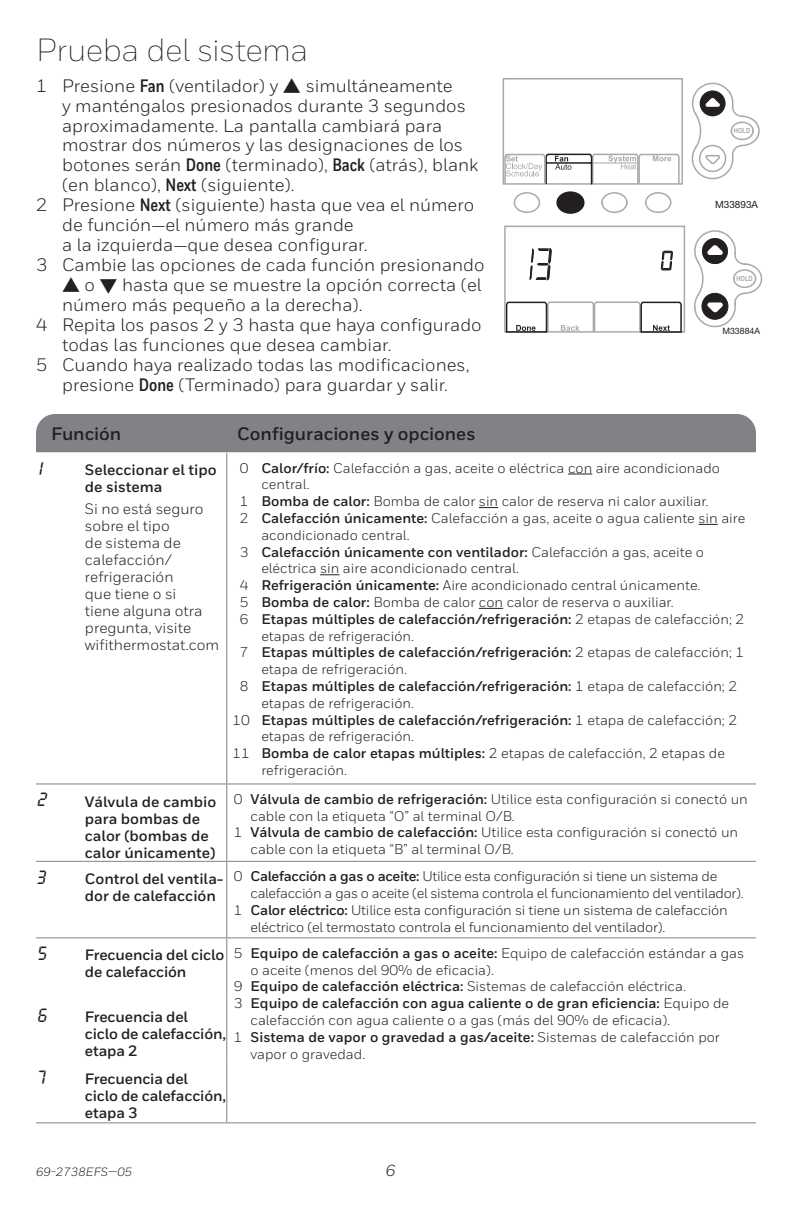
<style>
.page{position:relative;width:792px;height:1224px;background:#fff}
.page>*{position:absolute;margin:0;border:0;box-sizing:border-box;transform-origin:0 0}
.t1{font:300 32px "Honeywell Sans";letter-spacing:-.02em;color:#231f20}
.t2{font:20px "LCD Hwell";color:#231f20}
.t3{font:18px "Honeywell Sans";color:#231f20}
.t4{font:700 18px "Honeywell Sans";color:#231f20}
.t5{font:italic 16px "Honeywell Sans";color:#231f20}
.t6{font:700 15px/17px "Honeywell Sans";color:#231f20}
.t7{font:15px/17px "Honeywell Sans";color:#231f20}
.t8{font:14px "Honeywell Sans";color:#231f20}
.t9{font:700 14px "Honeywell Sans";color:#231f20}
.t10{font:14px "Honeywell Sans";letter-spacing:-.025em;color:#231f20}
.t11{font:italic 12px "Honeywell Sans";color:#231f20}
.t12{font:10px "Helvetica Neue LT Std";color:#231f20}
.t13{font:8.8px "Helvetica Neue LT Std";color:#231f20}
.t14{font:700 7px "Arial Narrow";letter-spacing:-.005em;color:#a8a9ad}
.s1{font-family:"Honeywell Cond";font-weight:700}
.s2{font-weight:700}
.s3{font-weight:400}
</style>
<div class="page">
<hr style="left:226px;top:1061px;width:1px;height:61px;background:#808285">
<hr style="left:36px;top:1122px;width:48px;height:1px;background:#808285">
<hr style="left:84px;top:1122px;width:143px;height:1px;background:#808285">
<hr style="left:36px;top:783px;width:48px;height:1px;background:#808285">
<hr style="left:36px;top:861px;width:48px;height:1px;background:#808285">
<hr style="left:36px;top:937px;width:48px;height:1px;background:#808285">
<hr style="left:226px;top:453px;width:1px;height:330px;background:#808285">
<hr style="left:84px;top:783px;width:143px;height:1px;background:#808285">
<hr style="left:227px;top:783px;width:529px;height:1px;background:#808285">
<hr style="left:226px;top:784px;width:1px;height:77px;background:#808285">
<hr style="left:84px;top:861px;width:143px;height:1px;background:#808285">
<hr style="left:227px;top:861px;width:529px;height:1px;background:#808285">
<hr style="left:226px;top:862px;width:1px;height:75px;background:#808285">
<hr style="left:84px;top:937px;width:143px;height:1px;background:#808285">
<hr style="left:227px;top:937px;width:529px;height:1px;background:#808285">
<hr style="left:226px;top:938px;width:1px;height:62px;background:#808285">
<hr style="left:226px;top:1000px;width:1px;height:61px;background:#808285">
<hr style="left:227px;top:1122px;width:529px;height:1px;background:#808285">
<div style="left:36px;top:414px;width:720px;height:38px;background:#808285"></div>
<svg style="left:568px;top:474px;width:24px;height:1px"></svg>
<svg style="left:479px;top:507px;width:19px;height:1px"></svg>
<svg style="left:698px;top:524px;width:20px;height:1px"></svg>
<svg style="left:320px;top:574px;width:19px;height:1px"></svg>
<svg style="left:479px;top:608px;width:24px;height:1px"></svg>
<div style="left:503px;top:78px;width:180px;height:107px;border:2px solid #a8a9ad"></div>
<svg style="left:504px;top:82px;width:256px;height:132px"></svg>
<div style="left:558px;top:193px;width:25px;height:19px;background:#231f20;border-radius:50%"></div>
<div style="left:556px;top:191px;width:29px;height:23px;border:3px solid #231f20;border-radius:50%"></div>
<div style="left:504px;top:226px;width:181px;height:107px;border:2px solid #a8a9ad"></div>
<svg style="left:661px;top:250px;width:12px;height:21px"></svg>
<svg style="left:530px;top:248px;width:21px;height:32px"></svg>
<svg style="left:694px;top:230px;width:68px;height:98px"></svg>
<svg style="left:505px;top:301px;width:178px;height:32px"></svg>
<h1 class="t1" style="left:36px;top:31px;width:274px">Prueba del sistema</h1>
<p class="t3" style="left:36px;top:75px;width:418px">1 Presione <span class="s1">Fan</span> (ventilador) y ▲ simultáneamente</p>
<p class="t3" style="left:62px;top:95px;width:405px">y manténgalos presionados durante 3 segundos</p>
<p class="t3" style="left:62px;top:115px;width:382px">aproximadamente. La pantalla cambiará para</p>
<p class="t3" style="left:62px;top:135px;width:402px">mostrar dos números y las designaciones de los</p>
<p class="t3" style="left:62px;top:155px;width:418px">botones serán <span class="s1">Done</span> (terminado), <span class="s1">Back</span> (atrás), blank</p>
<p class="t3" style="left:62px;top:175px;width:234px">(en blanco), <span class="s1">Next</span> (siguiente).</p>
<p class="t3" style="left:36px;top:195px;width:440px">2 Presione <span class="s1">Next</span> (siguiente) hasta que vea el número</p>
<p class="t3" style="left:62px;top:215px;width:293px">de función—el número más grande</p>
<p class="t3" style="left:62px;top:235px;width:307px">a la izquierda—que desea configurar.</p>
<p class="t3" style="left:36px;top:255px;width:450px">3 Cambie las opciones de cada función presionando</p>
<p class="t3" style="left:62px;top:275px;width:421px">▲ o ▼ hasta que se muestre la opción correcta (el</p>
<p class="t3" style="left:62px;top:295px;width:302px">número más pequeño a la derecha).</p>
<p class="t3" style="left:36px;top:315px;width:447px">4 Repita los pasos 2 y 3 hasta que haya configurado</p>
<p class="t3" style="left:62px;top:335px;width:331px">todas las funciones que desea cambiar.</p>
<p class="t3" style="left:36px;top:355px;width:435px">5 Cuando haya realizado todas las modificaciones,</p>
<p class="t3" style="left:62px;top:375px;width:388px">presione <span class="s1">Done</span> (Terminado) para guardar y salir.</p>
<p class="t4" style="left:51px;top:423px;width:72px">Función</p>
<p class="t4" style="left:237px;top:423px;width:240px">Configuraciones y opciones</p>
<h2 class="t2" style="left:37px;top:459px;width:7px">1</h2>
<p class="t6" style="left:85px;top:462px;width:133px">Seleccionar el tipo de sistema</p>
<p class="t7" style="left:85px;top:500px;width:136px">Si no está seguro sobre el tipo<br>de sistema de calefacción/ refrigeración<br>que tiene o si<br>tiene alguna otra pregunta, visite wifithermostat.com</p>
<p class="t14" style="left:734px;top:126px;width:18px">HOLD</p>
<p class="t12" style="left:715px;top:199px;width:44px">M33893A</p>
<p class="t14" style="left:736px;top:273px;width:18px">HOLD</p>
<p class="t13" style="left:722px;top:326px;width:39px">M33884A</p>
<p class="t8" style="left:240px;top:459px;width:482px">0 <span class="s2">Calor/frío:</span> Calefacción a gas, aceite o eléctrica con aire acondicionado</p>
<p class="t8" style="left:261px;top:476px;width:50px">central.</p>
<p class="t8" style="left:240px;top:493px;width:470px">1 <span class="s2">Bomba de calor:</span> Bomba de calor sin calor de reserva ni calor auxiliar.</p>
<p class="t8" style="left:240px;top:510px;width:507px">2 <span class="s2">Calefacción únicamente:</span> Calefacción a gas, aceite o agua caliente sin aire</p>
<p class="t8" style="left:261px;top:527px;width:150px">acondicionado central.</p>
<p class="t9" style="left:240px;top:543px;width:466px"><span class="s3">3</span> Calefacción únicamente con ventilador: <span class="s3">Calefacción a gas, aceite o</span></p>
<p class="t8" style="left:261px;top:560px;width:259px">eléctrica sin aire acondicionado central.</p>
<p class="t8" style="left:240px;top:577px;width:462px">4 <span class="s2">Refrigeración únicamente:</span> Aire acondicionado central únicamente.</p>
<p class="t8" style="left:240px;top:594px;width:436px">5 <span class="s2">Bomba de calor:</span> Bomba de calor con calor de reserva o auxiliar.</p>
<p class="t9" style="left:240px;top:610px;width:506px"><span class="s3">6</span> Etapas múltiples de calefacción/refrigeración: <span class="s3">2 etapas de calefacción; 2</span></p>
<p class="t8" style="left:261px;top:627px;width:154px">etapas de refrigeración.</p>
<p class="t9" style="left:240px;top:644px;width:506px"><span class="s3">7</span> Etapas múltiples de calefacción/refrigeración: <span class="s3">2 etapas de calefacción; 1</span></p>
<p class="t8" style="left:261px;top:661px;width:147px">etapa de refrigeración.</p>
<p class="t9" style="left:240px;top:678px;width:499px"><span class="s3">8</span> Etapas múltiples de calefacción/refrigeración: <span class="s3">1 etapa de calefacción; 2</span></p>
<p class="t8" style="left:261px;top:695px;width:154px">etapas de refrigeración.</p>
<p class="t9" style="left:233px;top:711px;width:506px"><span class="s3">10</span> Etapas múltiples de calefacción/refrigeración: <span class="s3">1 etapa de calefacción; 2</span></p>
<p class="t8" style="left:261px;top:728px;width:154px">etapas de refrigeración.</p>
<p class="t8" style="left:233px;top:745px;width:494px">11 <span class="s2">Bomba de calor etapas múltiples:</span> 2 etapas de calefacción, 2 etapas de</p>
<p class="t8" style="left:261px;top:762px;width:87px">refrigeración.</p>
<h2 class="t2" style="left:37px;top:790px;width:11px">2</h2>
<p class="t6" style="left:85px;top:793px;width:133px">Válvula de cambio para bombas de calor (bombas de calor únicamente)</p>
<p class="t8" style="left:234px;top:791px;width:516px">0 <span class="s2">Válvula de cambio de refrigeración:</span> Utilice esta configuración si conectó un</p>
<p class="t8" style="left:251px;top:807px;width:266px">cable con la etiqueta “O” al terminal O/B.</p>
<p class="t8" style="left:234px;top:824px;width:506px">1 <span class="s2">Válvula de cambio de calefacción:</span> Utilice esta configuración si conectó un</p>
<p class="t8" style="left:251px;top:841px;width:265px">cable con la etiqueta “B” al terminal O/B.</p>
<h2 class="t2" style="left:37px;top:867px;width:10px">3</h2>
<p class="t6" style="left:85px;top:871px;width:140px">Control del ventila&shy;dor de calefacción</p>
<p class="t10" style="left:234px;top:868px;width:485px">0 <span class="s2">Calefacción a gas o aceite:</span> Utilice esta configuración si tiene un sistema de</p>
<p class="t10" style="left:251px;top:885px;width:495px">calefacción a gas o aceite (el sistema controla el funcionamiento del ventilador).</p>
<p class="t8" style="left:234px;top:902px;width:495px">1 <span class="s2">Calor eléctrico:</span> Utilice esta configuración si tiene un sistema de calefacción</p>
<p class="t8" style="left:251px;top:918px;width:416px">eléctrico (el termostato controla el funcionamiento del ventilador).</p>
<h2 class="t2" style="left:37px;top:944px;width:11px">5</h2>
<p class="t6" style="left:85px;top:947px;width:141px">Frecuencia del ciclo de calefacción</p>
<p class="t8" style="left:234px;top:945px;width:512px">5 <span class="s2">Equipo de calefacción a gas o aceite:</span> Equipo de calefacción estándar a gas</p>
<p class="t8" style="left:251px;top:961px;width:245px">o aceite (menos del 90% de eficacia).</p>
<p class="t8" style="left:234px;top:978px;width:454px">9 <span class="s2">Equipo de calefacción eléctrica:</span> Sistemas de calefacción eléctrica.</p>
<p class="t9" style="left:234px;top:995px;width:497px"><span class="s3">3</span> Equipo de calefacción con agua caliente o de gran eficiencia: <span class="s3">Equipo de</span></p>
<p class="t8" style="left:251px;top:1012px;width:421px">calefacción con agua caliente o a gas (más del 90% de eficacia).</p>
<p class="t9" style="left:234px;top:1028px;width:488px"><span class="s3">1</span> Sistema de vapor o gravedad a gas/aceite: <span class="s3">Sistemas de calefacción por</span></p>
<p class="t8" style="left:251px;top:1045px;width:116px">vapor o gravedad.</p>
<h2 class="t2" style="left:37px;top:1006px;width:11px">6</h2>
<p class="t6" style="left:85px;top:1009px;width:143px">Frecuencia del<br>ciclo de calefacción, etapa 2</p>
<h2 class="t2" style="left:37px;top:1067px;width:9px">7</h2>
<p class="t6" style="left:85px;top:1070px;width:143px">Frecuencia del<br>ciclo de calefacción, etapa 3</p>
<p class="t11" style="left:36px;top:1165px;width:98px">69-2738EFS—05</p>
<p class="t5" style="left:386px;top:1161px;width:11px">6</p>
</div>
